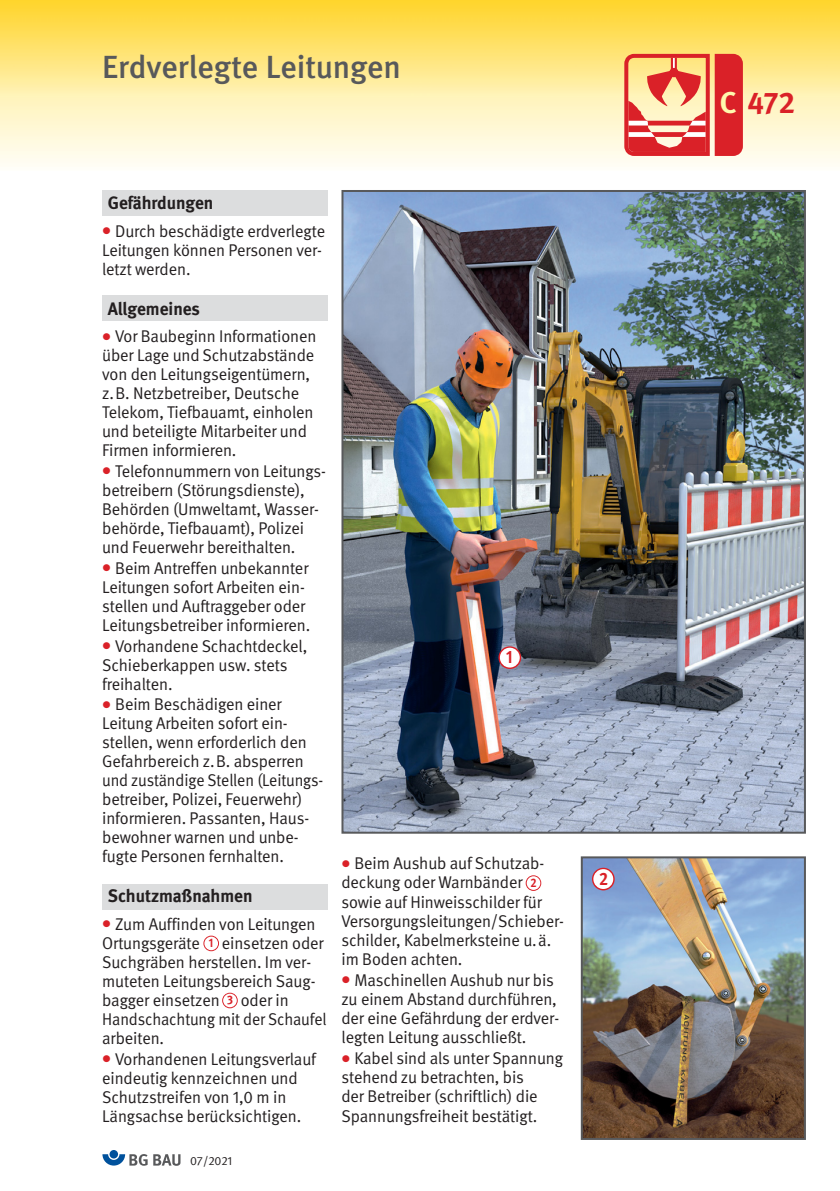
<style>
.page{position:relative;width:840px;height:1191px;background:#fff}
.page>*{position:absolute;margin:0;border:0;box-sizing:border-box;transform-origin:0 0}
.t1{font:500 32px "DGUV Meta";color:#58595b}
.t2{font:700 30px "DGUV Meta";color:#da2128}
.t3{font:700 18px "DGUV Meta";color:#231f20}
.t4{font:700 18px "DGUV Meta";color:#da2128;scale:.9 1}
.t5{font:17px/19px "DGUV Meta";letter-spacing:-.005em;color:#231f20}
.t6{font:700 12.4px "DGUV Meta";color:#da2128;scale:.9 1}
.t7{font:12px "DGUV Meta";letter-spacing:-.005em;color:#231f20}
.s1{color:#da2128}
.s2{color:#fff9ae}
</style>
<div class="page">
<img style="left:344px;top:193px;width:458px;height:637px">
<div style="left:341px;top:190px;width:464px;height:643px;border:2px solid #58595b"></div>
<svg style="left:0;top:96px;width:839px;height:70px"></svg>
<img style="left:0;top:0;width:839px;height:96px">
<svg style="left:645px;top:71px;width:56px;height:36px"></svg>
<div style="left:669px;top:68px;width:9px;height:9px;background:#da2128;border-radius:50%"></div>
<svg style="left:624px;top:54px;width:9px;height:102px"></svg>
<div style="left:714px;top:54px;width:28px;height:102px;background:#da2128"></div>
<div style="left:102px;top:190px;width:225px;height:25px;background:#dcddde"></div>
<div style="left:102px;top:884px;width:225px;height:26px;background:#dcddde"></div>
<div style="left:102px;top:295px;width:225px;height:26px;background:#dcddde"></div>
<svg style="left:203px;top:935px;width:16px;height:16px"></svg>
<div style="left:204px;top:936px;width:14px;height:14px;background:#fff;border-radius:50%"></div>
<svg style="left:222px;top:992px;width:16px;height:16px"></svg>
<div style="left:223px;top:993px;width:14px;height:14px;background:#fff;border-radius:50%"></div>
<div style="left:109px;top:1150px;width:9px;height:8px;background:#00519c;border-radius:50%"></div>
<svg style="left:102px;top:1154px;width:45px;height:11px"></svg>
<svg style="left:153px;top:1154px;width:27px;height:11px"></svg>
<img style="left:583px;top:859px;width:219px;height:278px">
<div style="left:580px;top:856px;width:225px;height:284px;border:2px solid #58595b"></div>
<svg style="left:525px;top:875px;width:16px;height:16px"></svg>
<div style="left:526px;top:876px;width:14px;height:14px;background:#fff;border-radius:50%"></div>
<svg style="left:498px;top:646px;width:23px;height:23px"></svg>
<div style="left:499px;top:647px;width:20px;height:20px;background:#fff;border-radius:50%"></div>
<svg style="left:591px;top:867px;width:23px;height:23px"></svg>
<div style="left:593px;top:869px;width:20px;height:20px;background:#fff;border-radius:50%"></div>
<h1 class="t1" style="left:102px;top:55px;width:300px">Erdverlegte Leitungen</h1>
<p class="t3" style="left:108px;top:196px;width:107px">Gefährdungen</p>
<p class="t5" style="left:102px;top:223px;width:224px"><span class="s1">●</span> Durch beschädigte erdverlegte<br>Leitungen können Personen ver&shy;letzt werden.</p>
<p class="t3" style="left:108px;top:301px;width:94px">Allgemeines</p>
<p class="t5" style="left:102px;top:328px;width:216px"><span class="s1">●</span> Vor Baubeginn Informationen über Lage und Schutzabstände von den Leitungseigentümern, z.B. Netzbetreiber, Deutsche<br>Telekom, Tiefbauamt, einholen und beteiligte Mitarbeiter und<br>Firmen informieren.</p>
<p class="t5" style="left:102px;top:463px;width:225px"><span class="s1">●</span> Telefonnummern von Leitungs - betreibern (Störungsdienste),<br>Behörden (Umweltamt, Wasser - behörde, Tiefbauamt), Polizei und Feuerwehr bereithalten.</p>
<p class="t5" style="left:102px;top:559px;width:209px"><span class="s1">●</span> Beim Antreffen unbekannter<br>Leitungen sofort Arbeiten ein&shy;stellen und Auftraggeber oder<br>Leitungsbetreiber informieren.</p>
<p class="t5" style="left:102px;top:637px;width:206px"><span class="s1">●</span> Vorhandene Schachtdeckel,<br>Schieberkappen usw. stets freihalten.</p>
<p class="t5" style="left:102px;top:696px;width:223px"><span class="s1">●</span> Beim Beschädigen einer<br>Leitung Arbeiten sofort ein - stellen, wenn erforderlich den<br>Gefahr bereich z.B. absperren und zustän dige Stellen (Leitungs - betreiber, Polizei, Feuerwehr) informieren. Passanten, Haus - bewohner warnen und unbe - fugte Personen fernhalten.</p>
<p class="t3" style="left:108px;top:889px;width:146px">Schutzmaßnahmen</p>
<p class="t5" style="left:102px;top:915px;width:215px"><span class="s1">●</span> Zum Auffinden von Leitungen<br>Ortungsgeräte</p>
<p class="t5" style="left:102px;top:934px;width:226px;text-indent:120px">einsetzen oder<br>Suchgräben herstellen. Im ver&shy;muteten Leitungsbereich Saug&shy;bagger einsetzen oder in<br>Handschachtung mit der Schaufel arbeiten.</p>
<p class="t5" style="left:102px;top:1050px;width:215px"><span class="s1">●</span> Vorhandenen Leitungsverlauf eindeutig kennzeichnen und<br>Schutzstreifen von 1,0 m in<br>Längsachse berücksichtigen.</p>
<p class="t6" style="left:209px;top:938px;width:7px">1</p>
<p class="t6" style="left:227px;top:995px;width:8px">3</p>
<p class="t7" style="left:190px;top:1156px;width:44px">07/2021</p>
<p class="t4" style="left:506px;top:650px;width:9px">1</p>
<p class="t5" style="left:341px;top:855px;width:224px"><span class="s1">●</span> Beim Aushub auf Schutz ab - deckung oder Warnbänder sowie auf Hinweisschilder für<br>Versorgungsleitungen/Schieber&shy;schilder, Kabelmerksteine u.ä. im Boden achten.</p>
<p class="t5" style="left:341px;top:971px;width:219px"><span class="s1">●</span> Maschinellen Aushub nur bis zu einem Abstand durchführen, der eine Gefährdung der erdver&shy;legten Leitung ausschließt.</p>
<p class="t5" style="left:341px;top:1050px;width:223px"><span class="s1">●</span> Kabel sind als unter Spannung stehend zu betrachten, bis<br>der Betreiber (schriftlich) die<br>Spannungsfreiheit bestätigt.</p>
<p class="t6" style="left:530px;top:877px;width:8px">2</p>
<p class="t4" style="left:598px;top:871px;width:12px">2</p>
<h2 class="t2" style="left:719px;top:90px;width:77px"><span class="s2">C</span> 472</h2>
</div>
